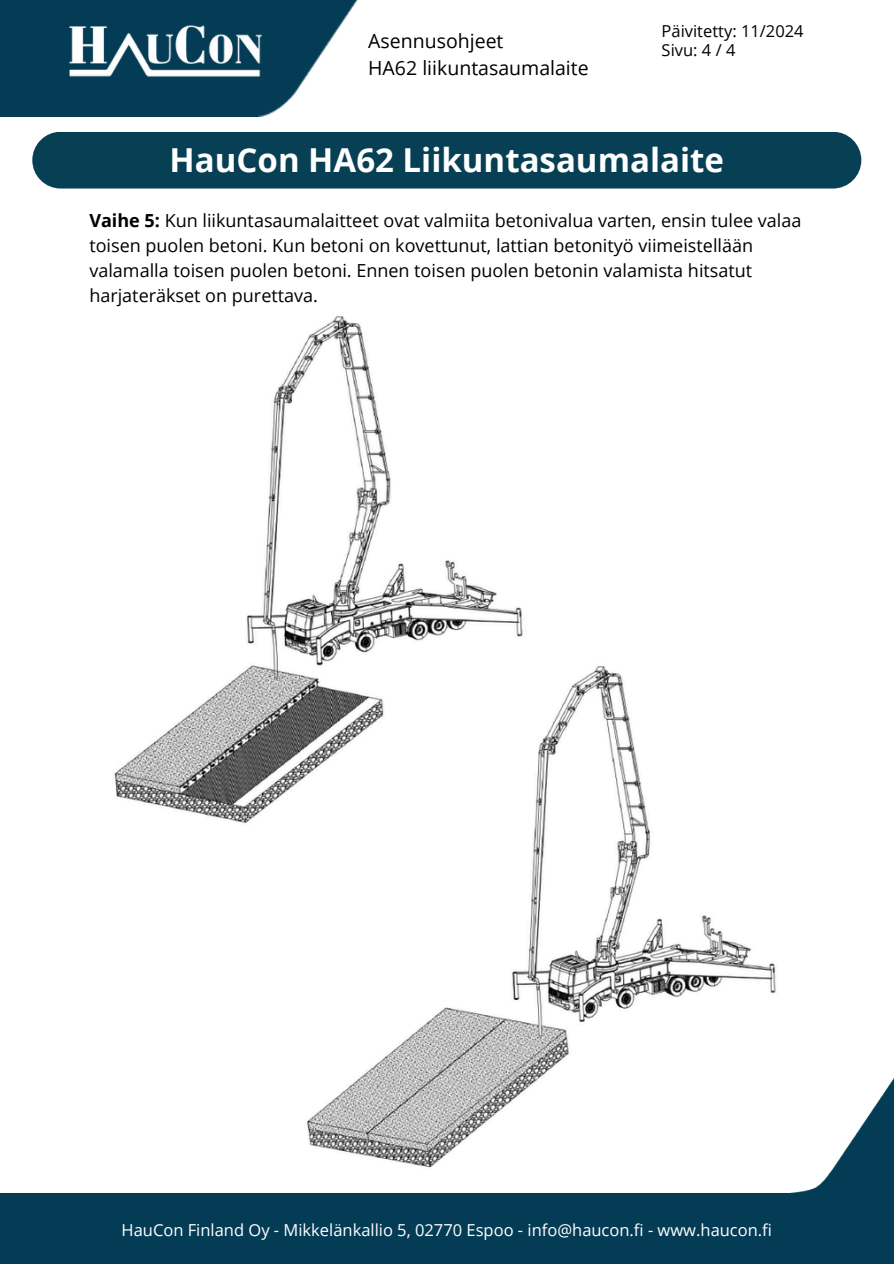
<style>
.page{position:relative;width:894px;height:1264px;background:#fff}
.page>*{position:absolute;margin:0;border:0;box-sizing:border-box;transform-origin:0 0}
.t1{font:700 33px "Open Sans";color:#fff}
.t2{font:19.5px/27px "Open Sans";color:#000}
.t3{font:18px/24.8px "Open Sans";color:#000}
.t4{font:16.5px "Open Sans";color:#fff}
.t5{font:16.5px "Open Sans";color:#000}
.s1{font-weight:700}
</style>
<div class="page">
<img style="left:0;top:1079px;width:893px;height:184px">
<img style="left:0;top:0;width:358px;height:116px">
<img style="left:44px;top:13px;width:251px;height:76px">
<div style="left:32px;top:132px;width:829px;height:56px;background:#073f55;border-radius:28px"></div>
<img style="left:109px;top:316px;width:675px;height:857px">
<p class="t2" style="left:368px;top:27px;width:222px">Asennusohjeet<br>HA62 liikuntasaumalaite</p>
<p class="t5" style="left:661px;top:19px;width:143px">Päivitetty: 11/2024</p>
<p class="t5" style="left:661px;top:38px;width:75px">Sivu: 4 / 4</p>
<p class="t1" style="left:170px;top:136px;width:555px">HauCon HA62 Liikuntasaumalaite</p>
<h2 class="t3" style="left:89px;top:208px;width:713px"><span class="s1">Vaihe 5:</span> Kun liikuntasaumalaitteet ovat valmiita betonivalua varten, ensin tulee valaa toisen puolen betoni. Kun betoni on kovettunut, lattian betonityö viimeistellään valamalla toisen puolen betoni. Ennen toisen puolen betonin valamista hitsatut harjateräkset on purettava.</h2>
<h1 class="t4" style="left:121px;top:1218px;width:651px">HauCon Finland Oy - Mikkelänkallio 5, 02770 Espoo - info@haucon.fi - www.haucon.fi</h1>
</div>
